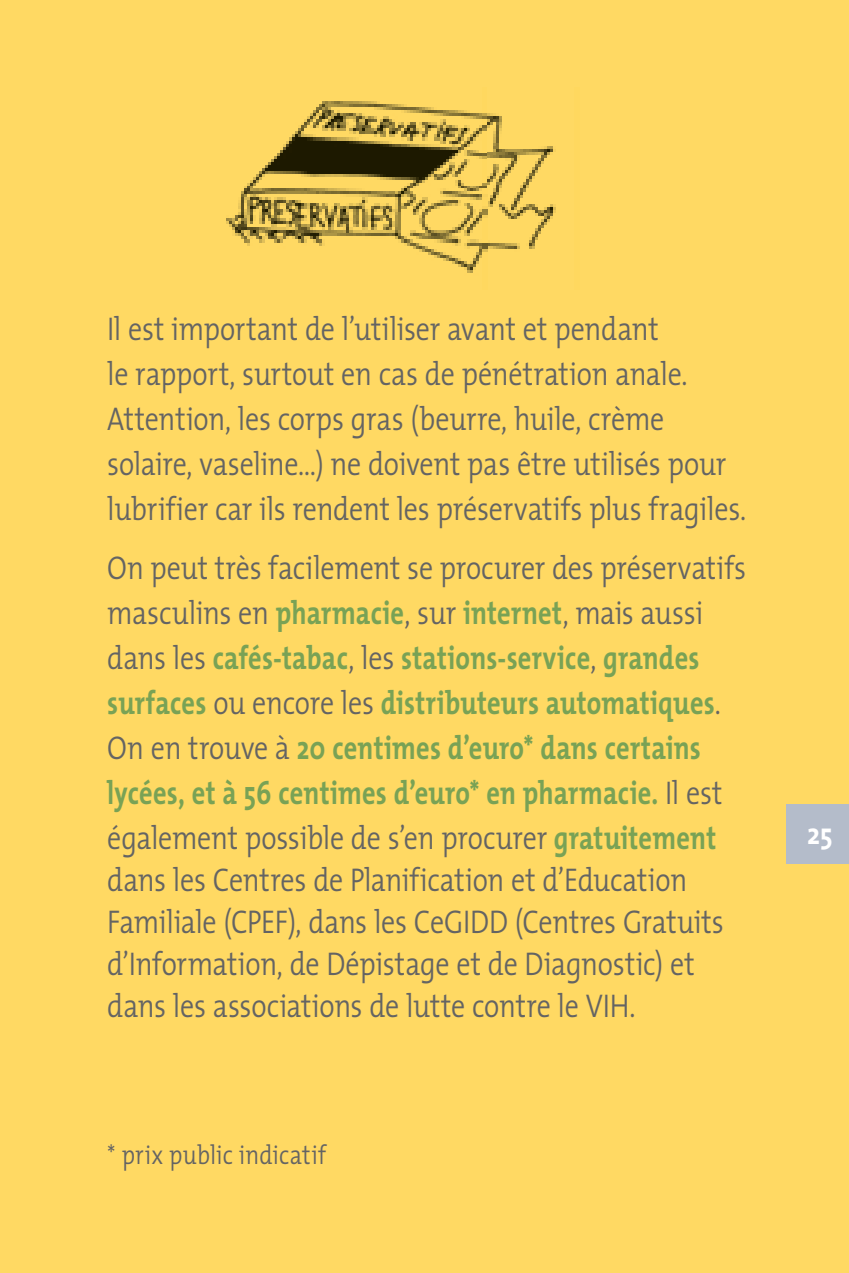
<style>
.page{position:relative;width:849px;height:1273px;background:#ffd963}
.page>*{position:absolute;margin:0;border:0;box-sizing:border-box;transform-origin:0 0}
.t1{font:300 33px/45px "The Mix";letter-spacing:-.01em;color:#646463;scale:.85 1}
.t2{font:700 33px/45px "The Mix";letter-spacing:.005em;color:#79a255;scale:.8 1}
.t3{font:700 30px "The Mix";color:#fff;scale:.9 1}
.t4{font:300 27px "The Mix";letter-spacing:.005em;color:#646463;scale:.85 1}
.s1{font-weight:300;color:#646463}
</style>
<div class="page">
<img style="left:226px;top:101px;width:330px;height:172px">
<div style="left:786px;top:804px;width:63px;height:60px;background:#b4bcca"></div>
<p class="t1" style="left:107px;top:305px;width:753px">Il est important de l’utiliser avant et pendant<br>le rapport, surtout en cas de pénétration anale.<br>Attention, les corps gras (beurre, huile, crème solaire, vaseline…) ne doivent pas être utilisés pour lubrifier car ils rendent les préservatifs plus fragiles.</p>
<p class="t2" style="left:107px;top:544px;width:800px"><span class="s1">On peut très facilement se procurer des préservatifs masculins en</span> pharmacie<span class="s1">, sur</span> internet<span class="s1">, mais aussi dans les</span> cafés-tabac<span class="s1">, les</span> stations-service<span class="s1">,</span> grandes surfaces <span class="s1">ou encore les</span> distributeurs automatiques<span class="s1">.<br>On en trouve à</span> 20 centimes d’euro* dans certains lycées, et à 56 centimes d’euro* en pharmacie. <span class="s1">Il est également possible de s’en procurer</span> gratuitement</p>
<p class="t1" style="left:107px;top:857px;width:727px;line-height:42px">dans les Centres de Planification et d’Education Familiale (CPEF), dans les CeGIDD (Centres Gratuits d’Information, de Dépistage et de Diagnostic) et dans les associations de lutte contre le VIH.</p>
<p class="t4" style="left:107px;top:1132px;width:259px">* prix public indicatif</p>
<p class="t3" style="left:807px;top:809px;width:30px">25</p>
</div>
